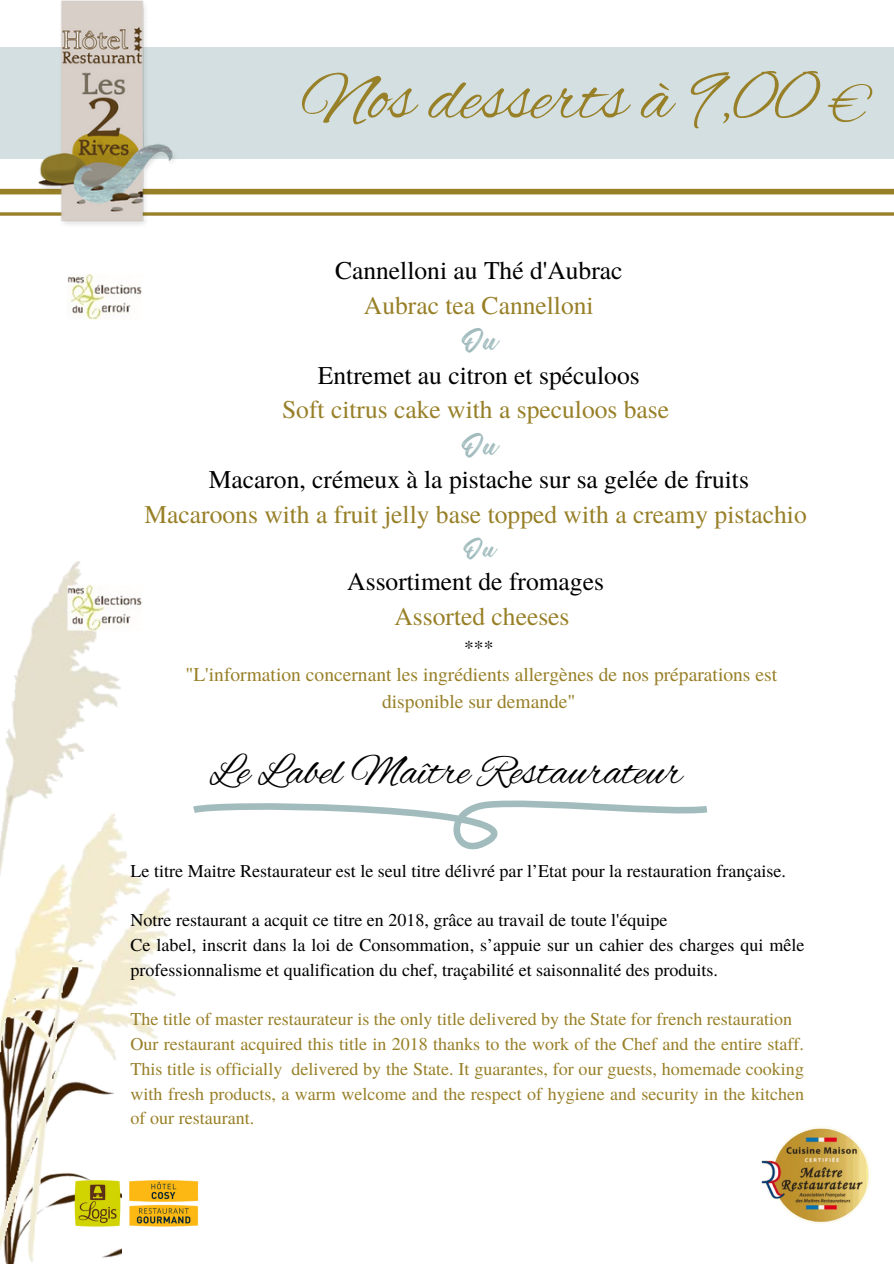
<style>
.page{position:relative;width:894px;height:1264px;background:#fff}
.page>*{position:absolute;margin:0;border:0;box-sizing:border-box;transform-origin:0 0}
.t1{font:72px "Alex Brush";color:#988028}
.t2{font:43.5px "Alex Brush";color:#000}
.t3{font:25.5px "Te X Gyre Termes";color:#988028}
.t4{font:25.5px "Te X Gyre Termes";color:#000}
.t5{font:25.5px "Regular Brush";color:#a2bcbe}
.t6{font:22.5px "Regular Brush";color:#a2bcbe}
.t7{font:19.5px/27px "Te X Gyre Termes";color:#988028;text-align:center}
.t8{font:19.5px "Te X Gyre Termes";color:#000}
.t9{font:18px/24.8px "Te X Gyre Termes";color:#988028}
.t10{font:18px/24.8px "Te X Gyre Termes";color:#000}
</style>
<div class="page">
<img style="left:0;top:561px;width:176px;height:702px">
<img style="left:761px;top:1127px;width:110px;height:97px">
<img style="left:68px;top:1175px;width:131px;height:56px">
<svg style="left:193px;top:800px;width:515px;height:50px"></svg>
<div style="left:0;top:189px;width:893px;height:5px;background:#988028"></div>
<svg style="left:0;top:212px;width:893px;height:4px;background:#a79348"></svg>
<div style="left:0;top:47px;width:893px;height:112px;background:#d3dfe0"></div>
<img style="left:38px;top:0;width:139px;height:225px">
<img style="left:67px;top:584px;width:75px;height:48px">
<img style="left:67px;top:274px;width:75px;height:46px">
<h1 class="t1" style="left:302px;top:58px;width:571px">Nos desserts à 9,00 €</h1>
<h3 class="t4" style="left:335px;top:252px;width:289px">Cannelloni au Thé d'Aubrac</h3>
<h3 class="t3" style="left:364px;top:287px;width:231px">Aubrac tea Cannelloni</h3>
<h3 class="t5" style="left:460px;top:319px;width:38px">Ou</h3>
<h3 class="t4" style="left:318px;top:356px;width:323px">Entremet au citron et spéculoos</h3>
<h3 class="t3" style="left:282px;top:391px;width:388px">Soft citrus cake with a speculoos base</h3>
<h3 class="t5" style="left:460px;top:424px;width:38px">Ou</h3>
<h3 class="t4" style="left:209px;top:461px;width:541px">Macaron, crémeux à la pistache sur sa gelée de fruits</h3>
<h3 class="t3" style="left:144px;top:496px;width:663px">Macaroons with a fruit jelly base topped with a creamy pistachio</h3>
<p class="t6" style="left:462px;top:530px;width:34px">Ou</p>
<h3 class="t4" style="left:347px;top:563px;width:258px">Assortiment de fromages</h3>
<h3 class="t3" style="left:394px;top:597px;width:176px">Assorted cheeses</h3>
<p class="t8" style="left:464px;top:633px;width:31px">***</p>
<p class="t7" style="left:185px;top:660px;width:593px">"L'information concernant les ingrédients allergènes de nos préparations est disponible sur demande"</p>
<h2 class="t2" style="left:210px;top:747px;width:474px">Le Label Maître Restaurateur</h2>
<p class="t10" style="left:130px;top:857px;width:656px">Le titre Maitre Restaurateur est le seul titre délivré par l’Etat pour la restauration française.</p>
<p class="t10" style="left:130px;top:906px;width:675px">Notre restaurant a acquit ce titre en 2018, grâce au travail de toute l'équipe<br>Ce label, inscrit dans la loi de Consommation, s’appuie sur un cahier des charges qui mêle professionnalisme et qualification du chef, traçabilité et saisonnalité des produits.</p>
<p class="t9" style="left:130px;top:1005px;width:674px">The title of master restaurateur is the only title delivered by the State for french restauration Our restaurant acquired this title in 2018 thanks to the work of the Chef and the entire staff.<br>This title is officially delivered by the State. It guarantes, for our guests, homemade cooking with fresh products, a warm welcome and the respect of hygiene and security in the kitchen of our restaurant.</p>
</div>
